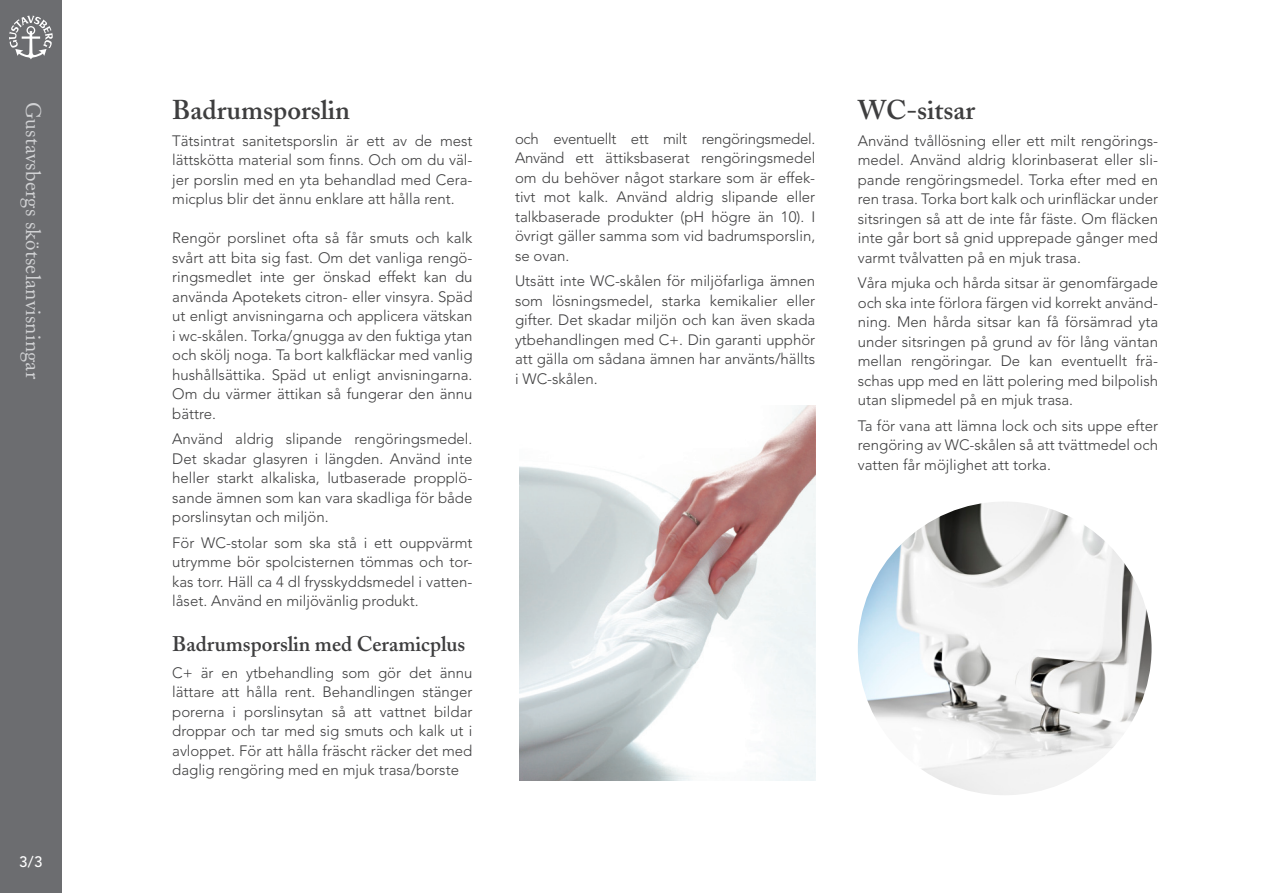
<style>
.page{position:relative;width:1263px;height:893px;background:#fff}
.page>*{position:absolute;margin:0;border:0;box-sizing:border-box;transform-origin:0 0}
.t1{font:600 27px "Adobe Caslon";color:#3e3e3f}
.t2{font:21px "Adobe Caslon";letter-spacing:.01em;color:#d1d2d4}
.t3{font:600 21px "Adobe Caslon";color:#3e3e3f}
.Styckeformat__1{font:300 15px/19.5px "Avenir";color:#3e3e3f;text-align:justify}
.Styckeformat__1-2{font:500 15px "Avenir";color:#fff}
</style>
<div class="page">
<div style="left:0;top:0;width:62px;height:893px;background:#6c6d70"></div>
<svg style="left:9px;top:16px;width:44px;height:43px"></svg>
<img style="left:519px;top:406px;width:296px;height:375px">
<img style="left:858px;top:501px;width:293px;height:294px;border-radius:147px">
<h2 class="t2" style="left:46px;top:102px;width:279px;rotate:90deg">Gustavsbergs skötselanvisningar</h2>
<p class="Styckeformat__1-2" style="left:19px;top:853px;width:25px">3/3</p>
<p class="t1" style="left:172px;top:93px;width:179px">Badrumsporslin</p>
<p class="Styckeformat__1" style="left:172px;top:131px;width:302px">Tätsintrat sanitetsporslin är ett av de mest lättskötta material som finns. Och om du väl&shy;jer porslin med en yta behandlad med Cera&shy;micplus blir det ännu enklare att hålla rent.</p>
<p class="Styckeformat__1" style="left:172px;top:228px;width:302px">Rengör porslinet ofta så får smuts och kalk svårt att bita sig fast. Om det vanliga rengö&shy;ringsmedlet inte ger önskad effekt kan du använda Apotekets citron- eller vinsyra. Späd ut enligt anvisningarna och applicera vätskan i wc-skålen. Torka/gnugga av den fuktiga ytan och skölj noga. Ta bort kalkfläckar med vanlig hushållsättika. Späd ut enligt anvisningarna.<br>Om du värmer ättikan så fungerar den ännu bättre.</p>
<p class="Styckeformat__1" style="left:172px;top:429px;width:302px">Använd aldrig slipande rengöringsmedel.<br>Det skadar glasyren i längden. Använd inte heller starkt alkaliska, lutbaserade propplö&shy;sande ämnen som kan vara skadliga för både porslinsytan och miljön.</p>
<p class="Styckeformat__1" style="left:172px;top:533px;width:302px">För WC-stolar som ska stå i ett ouppvärmt utrymme bör spolcisternen tömmas och tor&shy;kas torr. Häll ca 4 dl frysskyddsmedel i vatten&shy;låset. Använd en miljövänlig produkt.</p>
<p class="t3" style="left:172px;top:631px;width:295px">Badrumsporslin med Ceramicplus</p>
<p class="Styckeformat__1" style="left:172px;top:663px;width:302px">C+ är en ytbehandling som gör det ännu lättare att hålla rent. Behandlingen stänger porerna i porslinsytan så att vattnet bildar droppar och tar med sig smuts och kalk ut i avloppet. För att hålla fräscht räcker det med daglig rengöring med en mjuk trasa/borste</p>
<p class="Styckeformat__1" style="left:515px;top:129px;width:302px">och eventuellt ett milt rengöringsmedel.<br>Använd ett ättiksbaserat rengöringsmedel om du behöver något starkare som är effek&shy;tivt mot kalk. Använd aldrig slipande eller talkbaserade produkter (pH högre än 10). I övrigt gäller samma som vid badrumsporslin, se ovan.</p>
<p class="Styckeformat__1" style="left:515px;top:271px;width:302px">Utsätt inte WC-skålen för miljöfarliga ämnen som lösningsmedel, starka kemikalier eller gifter. Det skadar miljön och kan även skada ytbehandlingen med C+. Din garanti upphör att gälla om sådana ämnen har använts/hällts i WC-skålen.</p>
<p class="t1" style="left:858px;top:93px;width:119px">WC-sitsar</p>
<p class="Styckeformat__1" style="left:858px;top:131px;width:302px">Använd tvållösning eller ett milt rengörings&shy;medel. Använd aldrig klorinbaserat eller sli&shy;pande rengöringsmedel. Torka efter med en ren trasa. Torka bort kalk och urinfläckar under sitsringen så att de inte får fäste. Om fläcken inte går bort så gnid upprepade gånger med varmt tvålvatten på en mjuk trasa.</p>
<p class="Styckeformat__1" style="left:858px;top:273px;width:302px">Våra mjuka och hårda sitsar är genomfärgade och ska inte förlora färgen vid korrekt använd&shy;ning. Men hårda sitsar kan få försämrad yta under sitsringen på grund av för lång väntan mellan rengöringar. De kan eventuellt frä&shy;schas upp med en lätt polering med bilpolish utan slipmedel på en mjuk trasa.</p>
<p class="Styckeformat__1" style="left:858px;top:416px;width:302px">Ta för vana att lämna lock och sits uppe efter rengöring av WC-skålen så att tvättmedel och vatten får möjlighet att torka.</p>
</div>
